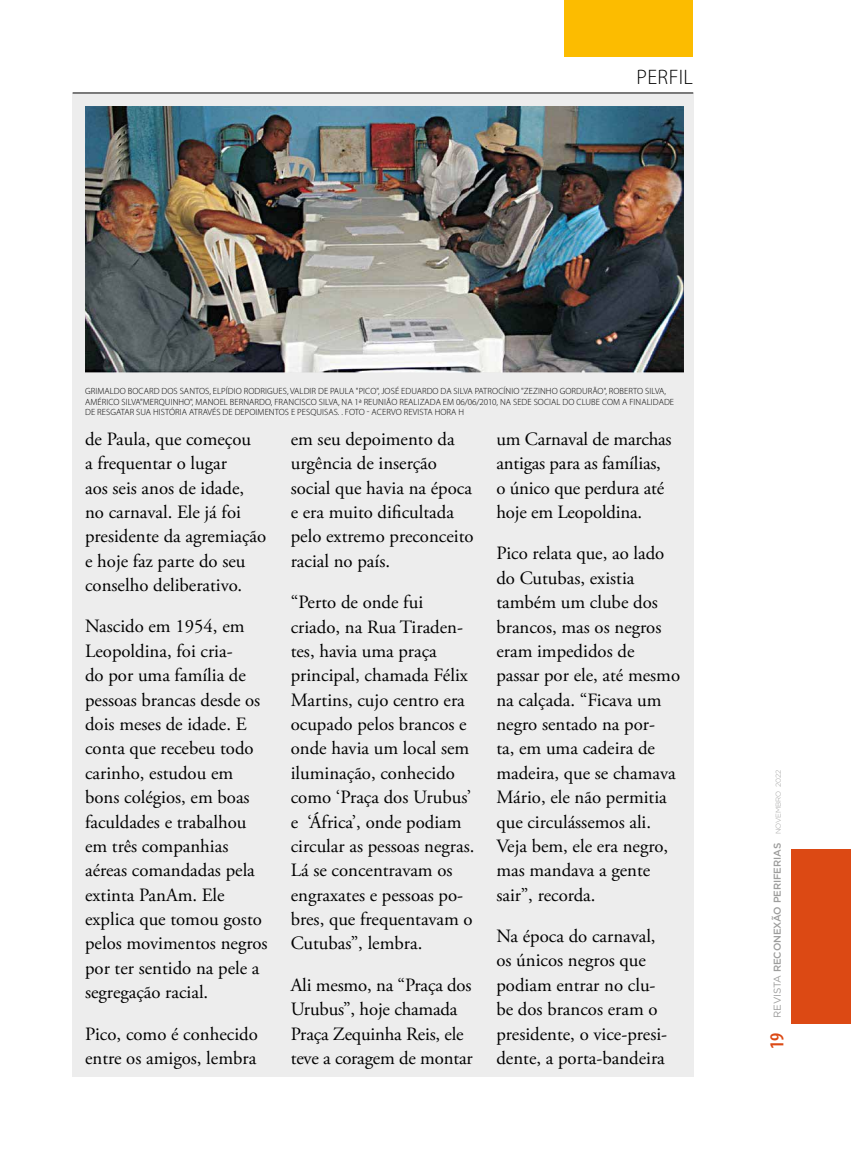
<style>
.page{position:relative;width:851px;height:1149px;background:#fff}
.page>*{position:absolute;margin:0;border:0;box-sizing:border-box;transform-origin:0 0}
.t1{font:300 21px "Myriad Pro";letter-spacing:.02em;color:#000}
.t2{font:18.75px/24.3px "Adobe Garamond Pro";color:#000}
.t3{font:500 9.9px "Gotham";letter-spacing:-.01em;color:#9d9d9c}
.t4{font:300 9px/10.5px "Myriad Pro";letter-spacing:.01em;color:#000}
.s1{font-family:"Myriad Pro";font-weight:600;font-stretch:condensed;font-size:19.95px;color:#dc4914}
.s2{font-weight:400}
.s3{font-weight:300;font-size:7.05px}
</style>
<div class="page">
<div style="left:72px;top:94px;width:621px;height:982px;background:#ededed"></div>
<div style="left:564px;top:1px;width:129px;height:56px;background:#fcbc00"></div>
<div style="left:791px;top:848px;width:59px;height:175px;background:#dc4914"></div>
<hr style="left:73px;top:93px;width:620px;height:1px;background:#000">
<img style="left:85px;top:106px;width:598px;height:267px">
<p class="t1" style="left:636px;top:65px;width:58px">PERFIL</p>
<p class="t4" style="left:85px;top:385px;width:590px">GRIMALDO BOCARD DOS SANTOS, ELPÍDIO RODRIGUES, VALDIR DE PAULA "PICO", JOSÉ EDUARDO DA SILVA PATROCÍNIO "ZEZINHO GORDURÃO", ROBERTO SILVA,<br>AMÉRICO SILVA"MERQUINHO", MANOEL BERNARDO, FRANCISCO SILVA, NA 1ª REUNIÃO REALIZADA EM 06/06/2010, NA SEDE SOCIAL DO CLUBE COM A FINALIDADE<br>DE RESGATAR SUA HISTÓRIA ATRAVÉS DE DEPOIMENTOS E PESQUISAS. . FOTO - ACERVO REVISTA HORA H</p>
<p class="t2" style="left:85px;top:427px;width:183px">de Paula, que começou<br>a frequentar o lugar<br>aos seis anos de idade, no carnaval. Ele já foi presidente da agremiação e hoje faz parte do seu conselho deliberativo.</p>
<p class="t2" style="left:85px;top:615px;width:184px">Nascido em 1954, em<br>Leopoldina, foi cria-<br>do por uma família de pessoas brancas desde os dois meses de idade. E conta que recebeu todo carinho, estudou em bons colégios, em boas faculdades e trabalhou em três companhias aéreas comandadas pela extinta PanAm. Ele explica que tomou gosto pelos movimentos negros por ter sentido na pele a segregação racial.</p>
<p class="t2" style="left:85px;top:1021px;width:174px">Pico, como é conhecido entre os amigos, lembra</p>
<p class="t2" style="left:291px;top:427px;width:184px">em seu depoimento da urgência de inserção social que havia na época e era muito dificultada pelo extremo preconceito racial no país.</p>
<p class="t2" style="left:291px;top:590px;width:185px">“Perto de onde fui criado, na Rua Tiraden&shy;tes, havia uma praça principal, chamada Félix<br>Martins, cujo centro era ocupado pelos brancos e onde havia um local sem iluminação, conhecido como ‘Praça dos Urubus’ e ‘África’, onde podiam circular as pessoas negras.<br>Lá se concentravam os engraxates e pessoas po&shy;bres, que frequentavam o<br>Cutubas”, lembra.</p>
<p class="t2" style="left:291px;top:973px;width:183px">Ali mesmo, na “Praça dos<br>Urubus”, hoje chamada<br>Praça Zequinha Reis, ele teve a coragem de montar</p>
<p class="t2" style="left:496px;top:427px;width:177px">um Carnaval de marchas antigas para as famílias, o único que perdura até hoje em Leopoldina.</p>
<p class="t2" style="left:496px;top:542px;width:185px">Pico relata que, ao lado do Cutubas, existia também um clube dos brancos, mas os negros eram impedidos de passar por ele, até mesmo na calçada. “Ficava um negro sentado na por-<br>ta, em uma cadeira de madeira, que se chamava<br>Mário, ele não permitia que circulássemos ali.<br>Veja bem, ele era negro, mas mandava a gente sair”, recorda.</p>
<p class="t2" style="left:496px;top:924px;width:172px">Na época do carnaval, os únicos negros que podiam entrar no clu&shy;be dos brancos eram o presidente, o vice-presi&shy;dente, a porta-bandeira</p>
<p class="t3" style="left:770px;top:1048px;width:280px;rotate:-90deg"><span class="s1">19</span> <span class="s2">REVISTA</span> RECONEXÃO PERIFERIAS <span class="s3">NOVEMBRO 2022</span></p>
</div>
